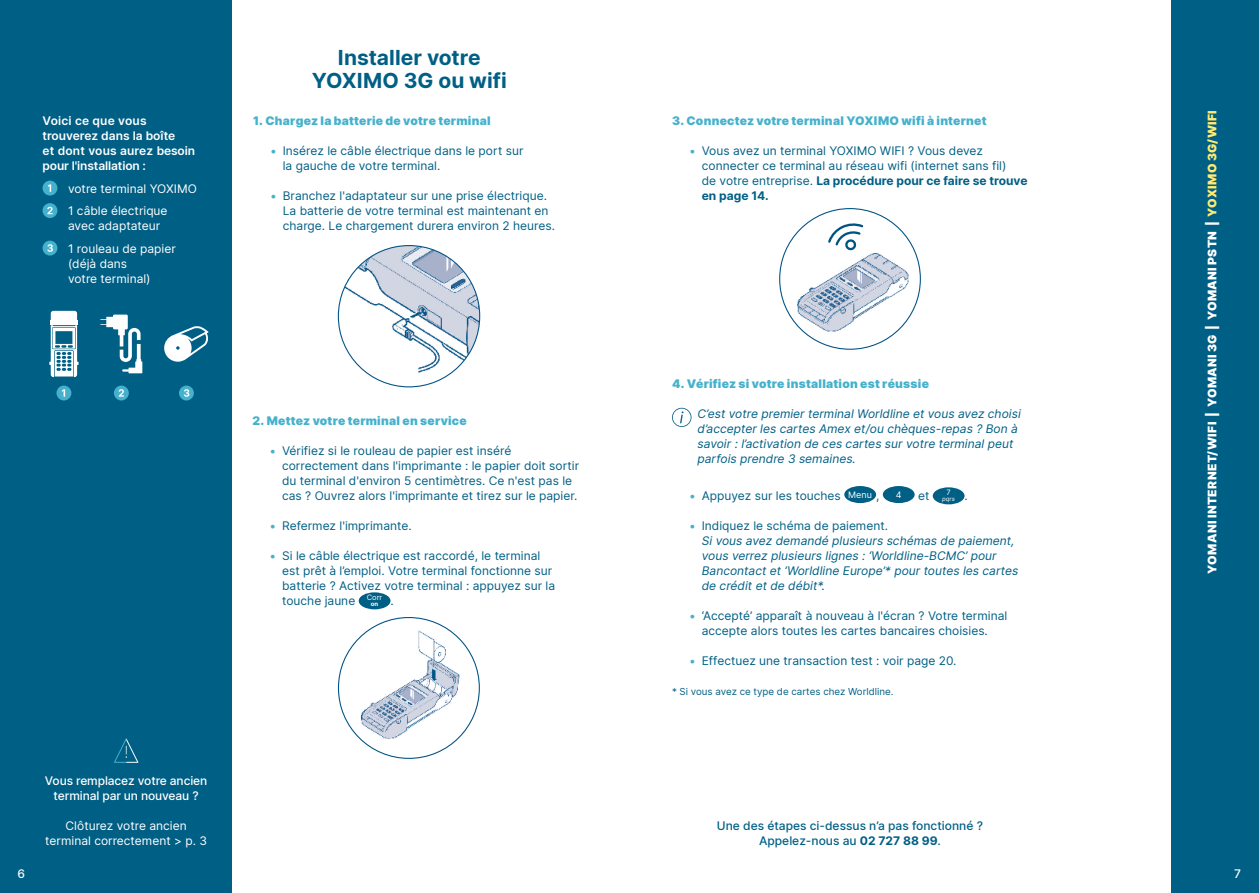
<style>
.page{position:relative;width:1259px;height:893px;background:#fff}
.page>*{position:absolute;margin:0;border:0;box-sizing:border-box;transform-origin:0 0}
.t1{font:700 21px/22.5px "Inter";color:#005f85;text-align:center}
.t2{font:12px/15px "Inter";color:#005f85}
.t3{font:italic 12px/15px "Inter";color:#005f85}
.t4{font:900 12px "Inter";letter-spacing:.02em;color:#45b1cc}
.t5{font:12px/22.5px "Inter";color:#fff}
.t6{font:600 12px/15px "Inter";color:#fff}
.t7{font:500 12px/15px "Inter";color:#005f85;text-align:center}
.t8{font:900 12px "Inter";letter-spacing:.025em;color:#fff}
.t9{font:500 12px/15px "Inter";letter-spacing:-.01em;color:#fff;text-align:center}
.t10{font:9.75px "Inter";color:#005f85}
.t11{font:9px "Inter";color:#fff}
.t12{font:7.5px "Inter";color:#fff}
.t13{font:italic 6px "Inter";color:#fff}
.t14{font:700 6px "Inter";color:#fff}
.s1{color:#45b1cc}
.s2{font-weight:400;font-size:12px;color:#005f85}
.s3{font-weight:700}
.s4{font-style:normal;font-size:12px;color:#005f85}
.s5{font-style:normal;color:#45b1cc}
.s6{font-style:normal}
.s7{color:#ffea72}
</style>
<div class="page">
<div style="left:1172px;top:0;width:87px;height:893px;background:#005f85"></div>
<div style="left:0;top:0;width:232px;height:893px;background:#005f85"></div>
<div style="left:43px;top:181px;width:14px;height:15px;background:#45b1cc;border-radius:50%"></div>
<svg style="left:48px;top:184px;width:3px;height:8px"></svg>
<div style="left:43px;top:203px;width:14px;height:15px;background:#45b1cc;border-radius:50%"></div>
<svg style="left:47px;top:207px;width:6px;height:7px"></svg>
<div style="left:43px;top:241px;width:14px;height:15px;background:#45b1cc;border-radius:50%"></div>
<svg style="left:47px;top:244px;width:6px;height:8px"></svg>
<img style="left:338px;top:246px;width:142px;height:141px;border-radius:71px">
<img style="left:338px;top:617px;width:141px;height:141px;border-radius:70px">
<img style="left:790px;top:252px;width:130px;height:91px">
<svg style="left:828px;top:223px;width:35px;height:27px"></svg>
<div style="left:359px;top:592px;width:31px;height:17px;background:#005f85;border-radius:50%"></div>
<div style="left:844px;top:486px;width:32px;height:17px;background:#005f85;border-radius:50%"></div>
<div style="left:883px;top:486px;width:31px;height:17px;background:#005f85;border-radius:50%"></div>
<div style="left:932px;top:487px;width:32px;height:17px;background:#005f85;border-radius:50%"></div>
<svg style="left:49px;top:311px;width:30px;height:66px"></svg>
<svg style="left:100px;top:315px;width:42px;height:58px"></svg>
<svg style="left:164px;top:326px;width:45px;height:36px"></svg>
<div style="left:56px;top:386px;width:15px;height:14px;background:#45b1cc;border-radius:50%"></div>
<svg style="left:62px;top:389px;width:3px;height:8px"></svg>
<div style="left:179px;top:386px;width:15px;height:14px;background:#45b1cc;border-radius:50%"></div>
<svg style="left:184px;top:389px;width:5px;height:8px"></svg>
<div style="left:114px;top:386px;width:15px;height:14px;background:#45b1cc;border-radius:50%"></div>
<svg style="left:119px;top:389px;width:5px;height:8px"></svg>
<svg style="left:114px;top:738px;width:24px;height:25px"></svg>
<svg style="left:672px;top:408px;width:19px;height:19px"></svg>
<p class="t6" style="left:43px;top:113px;width:154px">Voici ce que vous trouverez dans la boîte<br>et dont vous aurez besoin pour l'installation :</p>
<p class="t5" style="left:68px;top:177px;width:130px">votre terminal YOXIMO<br>1 câble électrique</p>
<p class="t5" style="left:68px;top:214px;width:109px">avec adaptateur<br>1 rouleau de papier</p>
<p class="t5" style="left:68px;top:255px;width:84px;line-height:15px">(déjà dans votre terminal)</p>
<h1 class="t1" style="left:312px;top:46px;width:196px">Installer votre<br>YOXIMO 3G ou wifi</h1>
<p class="t4" style="left:253px;top:112px;width:239px">1. Chargez la batterie de votre terminal</p>
<p class="t2" style="left:283px;top:143px;width:242px;text-indent:-13px"><span class="s1">•</span> Insérez le câble électrique dans le port sur la gauche de votre terminal.</p>
<p class="t2" style="left:283px;top:188px;width:274px;text-indent:-13px"><span class="s1">•</span> Branchez l'adaptateur sur une prise électrique.<br>La batterie de votre terminal est maintenant en charge. Le chargement durera environ 2 heures.</p>
<p class="t4" style="left:252px;top:412px;width:216px">2. Mettez votre terminal en service</p>
<p class="t2" style="left:282px;top:443px;width:299px;text-indent:-13px"><span class="s1">•</span> Vérifiez si le rouleau de papier est inséré correctement dans l'imprimante : le papier doit sortir du terminal d'environ 5 centimètres. Ce n'est pas le cas ? Ouvrez alors l'imprimante et tirez sur le papier.</p>
<p class="t2" style="left:269px;top:518px;width:144px"><span class="s1">•</span> Refermez l'imprimante.</p>
<p class="t2" style="left:282px;top:548px;width:274px;text-indent:-13px"><span class="s1">•</span> Si le câble électrique est raccordé, le terminal est prêt à l’emploi. Votre terminal fonctionne sur batterie ? Activez votre terminal : appuyez sur la touche jaune <sup>Corr</sup></p>
<p class="t14" style="left:371px;top:599px;width:24px">on <span class="s2">.</span></p>
<p class="t9" style="left:45px;top:773px;width:164px">Vous remplacez votre ancien terminal par un nouveau ?</p>
<p class="t5" style="left:45px;top:818px;width:163px;line-height:15px;text-align:center">Clôturez votre ancien terminal correctement &gt; p. 3</p>
<p class="t4" style="left:672px;top:112px;width:316px">3. Connectez votre terminal YOXIMO wifi à internet</p>
<p class="t2" style="left:702px;top:143px;width:327px;text-indent:-13px"><span class="s1">•</span> Vous avez un terminal YOXIMO WIFI ? Vous devez connecter ce terminal au réseau wifi (internet sans fil)<br>de votre entreprise. <span class="s3">La procédure pour ce faire se trouve en page 14.</span></p>
<p class="t4" style="left:672px;top:374px;width:258px">4. Vérifiez si votre installation est réussie</p>
<p class="t3" style="left:697px;top:405px;width:325px">C’est votre premier terminal Worldline et vous avez choisi d’accepter les cartes Amex et/ou chèques-repas ? Bon à savoir : l’activation de ces cartes sur votre terminal peut parfois prendre 3 semaines.</p>
<p class="t2" style="left:689px;top:488px;width:192px"><span class="s1">•</span> Appuyez sur les touches <sup>Menu</sup> ,</p>
<p class="t11" style="left:896px;top:488px;width:7px">4</p>
<p class="t2" style="left:918px;top:488px;width:13px">et</p>
<p class="t12" style="left:946px;top:486px;width:6px">7</p>
<p class="t13" style="left:942px;top:494px;width:27px">pqrs <span class="s4">.</span></p>
<p class="t3" style="left:702px;top:518px;width:318px;text-indent:-13px"><span class="s5">•</span> <span class="s6">Indiquez le schéma de paiement.<br></span>Si vous avez demandé plusieurs schémas de paiement, vous verrez plusieurs lignes : ‘Worldline-BCMC’ pour Bancontact et ‘Worldline Europe’* pour toutes les cartes de crédit et de débit*.</p>
<p class="t2" style="left:689px;top:608px;width:320px;text-align:center"><span class="s1">•</span> ‘Accepté’ apparaît à nouveau à l'écran ? Votre terminal accepte alors toutes les cartes bancaires choisies.</p>
<p class="t2" style="left:689px;top:653px;width:269px"><span class="s1">•</span> Effectuez une transaction test : voir page 20.</p>
<p class="t10" style="left:672px;top:684px;width:223px">* Si vous avez ce type de cartes chez Worldline.</p>
<p class="t7" style="left:717px;top:818px;width:267px">Une des étapes ci-dessus n’a pas fonctionné ?<br>Appelez-nous au <span class="s3">02 727 88 99</span>.</p>
<p class="t8" style="left:1203px;top:573px;width:465px;rotate:-90deg">YOMANI INTERNET/WIFI | YOMANI 3G | YOMANI PSTN | <span class="s7">YOXIMO 3G/WIFI</span></p>
<p class="t9" style="left:17px;top:865px;width:9px">6</p>
<p class="t9" style="left:1234px;top:865px;width:8px">7</p>
</div>
